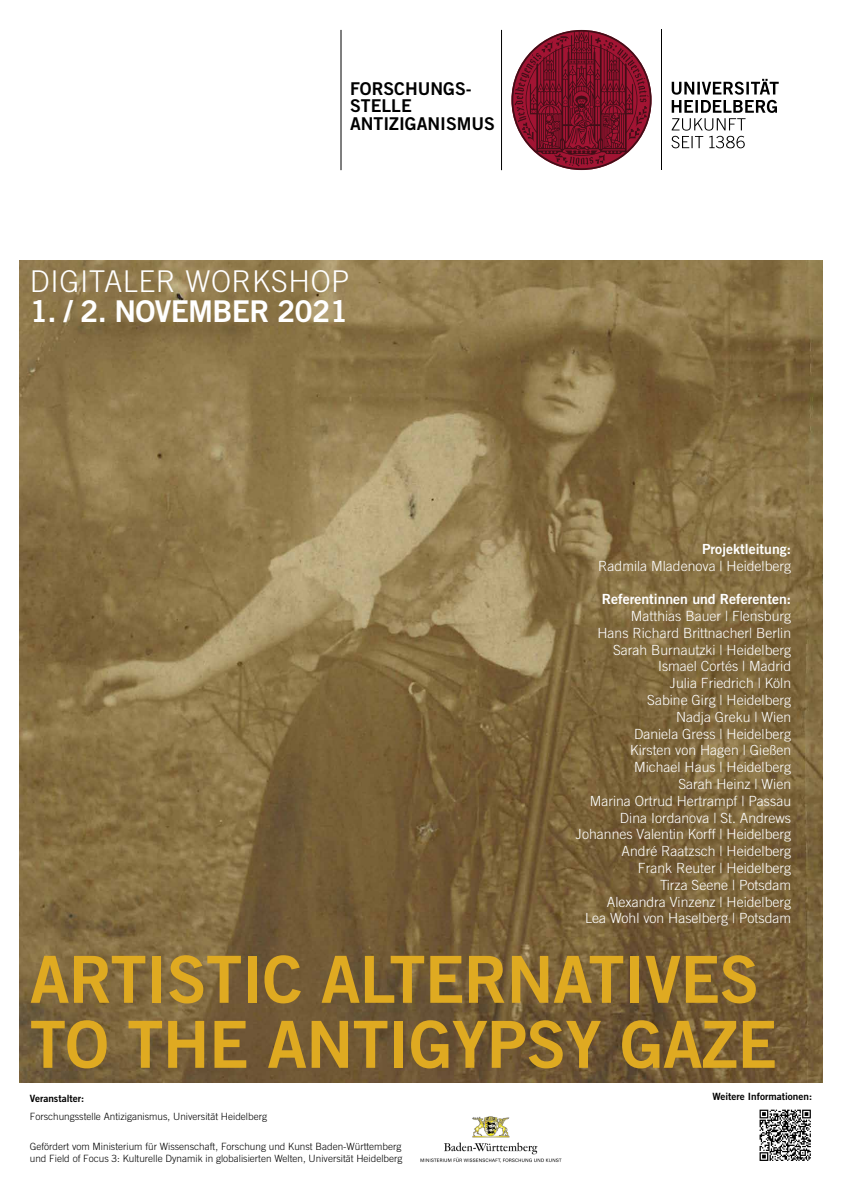
<style>
.page{position:relative;width:842px;height:1192px;background:#fff}
.page>*{position:absolute;margin:0;border:0;box-sizing:border-box;transform-origin:0 0}
.t1{font:65px/65px "Trade Gothic LT Std Bd 2";letter-spacing:-.01em;color:#dfaa21}
.t2{font:300 30px "Trade Gothic LT Std";letter-spacing:.02em;color:#fff}
.t3{font:30px "Trade Gothic LT Std Bd 2";letter-spacing:-.025em;color:#fff}
.t4{font:17.65px/17.6px "Trade Gothic LT Std Bd 2";color:#000}
.t5{font:300 14px/16.8px "Trade Gothic LT Std";color:#fff;text-align:right}
.t6{font:14px "Trade Gothic LT Std Bd 2";color:#fff}
.t7{font:300 10px/12px "Trade Gothic LT Std";color:#000}
.t8{font:10px "Trade Gothic LT Std Bd 2";color:#000}
</style>
<div class="page">
<img style="left:20px;top:261px;width:802px;height:821px">
<img style="left:421px;top:1116px;width:140px;height:46px">
<svg style="left:759px;top:1109px;width:52px;height:1px"></svg>
<svg style="left:759px;top:1110px;width:52px;height:51px"></svg>
<hr style="left:501px;top:30px;width:1px;height:140px;background:#000">
<hr style="left:341px;top:30px;width:1px;height:140px;background:#000">
<svg style="left:671px;top:79px;width:108px;height:69px"></svg>
<hr style="left:661px;top:30px;width:1px;height:140px;background:#000">
<svg style="left:511px;top:30px;width:140px;height:140px"></svg>
<p class="t4" style="left:350px;top:79px;width:146px">FORSCHUNGS-<br>STELLE<br>ANTIZIGANISMUS</p>
<h2 class="t2" style="left:30px;top:264px;width:321px">DIGITALER WORKSHOP</h2>
<h2 class="t3" style="left:30px;top:293px;width:320px">1. / 2. NOVEMBER 2021</h2>
<p class="t6" style="left:702px;top:540px;width:91px">Projektleitung:</p>
<p class="t5" style="left:598px;top:557px;width:194px">Radmila Mladenova | Heidelberg</p>
<p class="t6" style="left:602px;top:591px;width:191px">Referentinnen und Referenten:</p>
<p class="t5" style="left:576px;top:607px;width:217px">Matthias Bauer | Flensburg<br>Hans Richard Brittnacher| Berlin<br>Sarah Burnautzki | Heidelberg<br>Ismael Cortés | Madrid<br>Julia Friedrich | Köln<br>Sabine Girg | Heidelberg<br>Nadja Greku | Wien<br>Daniela Gress | Heidelberg<br>Kirsten von Hagen | Gießen<br>Michael Haus | Heidelberg<br>Sarah Heinz | Wien<br>Marina Ortrud Hertrampf | Passau<br>Dina Iordanova | St. Andrews<br>Johannes Valentin Korff | Heidelberg<br>André Raatzsch | Heidelberg<br>Frank Reuter | Heidelberg<br>Tirza Seene | Potsdam<br>Alexandra Vinzenz | Heidelberg<br>Lea Wohl von Haselberg | Potsdam</p>
<h1 class="t1" style="left:30px;top:946px;width:749px">ARTISTIC ALTERNATIVES<br>TO THE ANTIGYPSY GAZE</h1>
<p class="t8" style="left:30px;top:1092px;width:56px">Veranstalter:</p>
<p class="t7" style="left:30px;top:1110px;width:239px">Forschungsstelle Antiziganismus, Universität Heidelberg</p>
<p class="t7" style="left:30px;top:1140px;width:374px">Gefördert vom Ministerium für Wissenschaft, Forschung und Kunst Baden-Württemberg und Field of Focus 3: Kulturelle Dynamik in globalisierten Welten, Universität Heidelberg</p>
<p class="t8" style="left:712px;top:1090px;width:101px">Weitere Informationen:</p>
</div>
